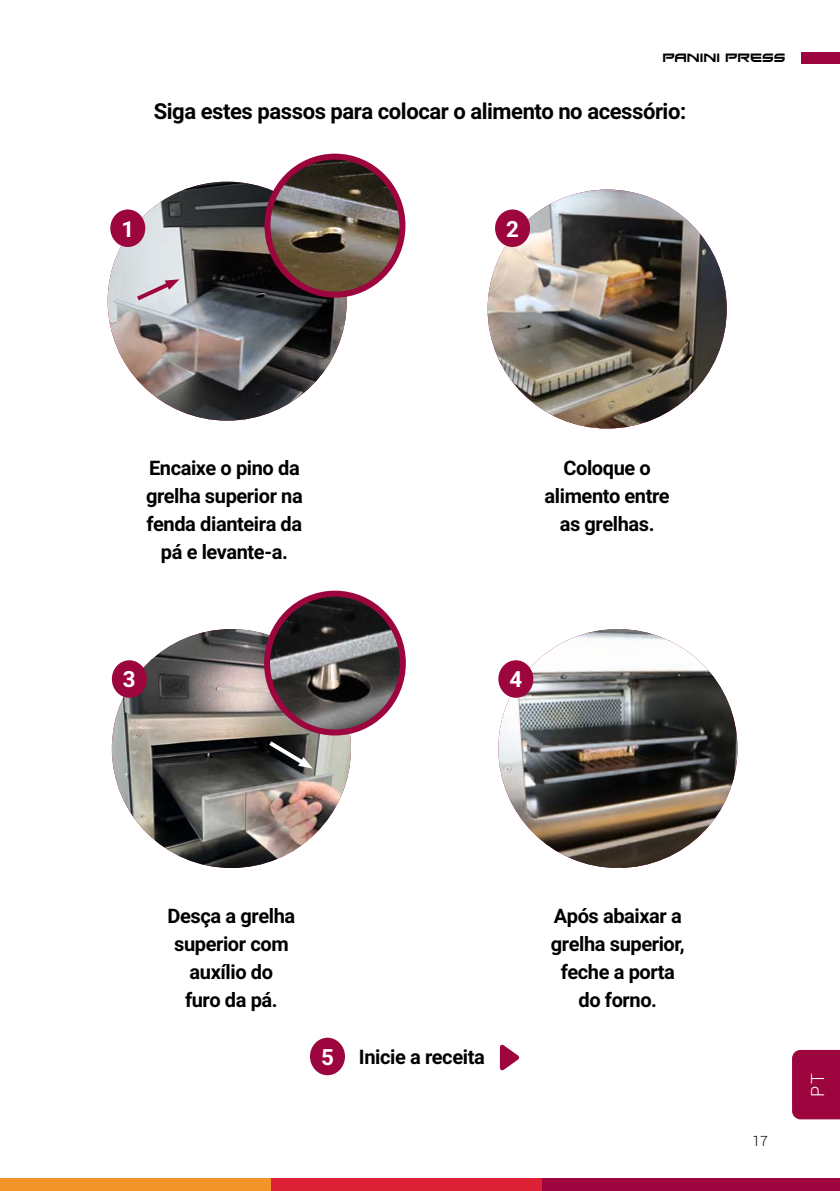
<style>
.page{position:relative;width:840px;height:1191px;background:#fff}
.page>*{position:absolute;margin:0;border:0;box-sizing:border-box;transform-origin:0 0}
.t1{font:700 22.4px "Roboto";color:#fff}
.t2{font:700 22px "Roboto";letter-spacing:-.02em;color:#000}
.t3{font:700 20px/28px "Roboto";letter-spacing:-.02em;color:#000;text-align:center}
.t4{font:300 18px "Roboto";color:#fff}
.t5{font:300 14px "Roboto";color:#000}
.t6{font:12px "Xirod";color:#000}
</style>
<div class="page">
<img style="left:487px;top:190px;width:239px;height:238px;border-radius:119px">
<svg style="left:499px;top:1044px;width:20px;height:26px"></svg>
<img style="left:108px;top:182px;width:238px;height:238px;border-radius:119px">
<div style="left:110px;top:209px;width:35px;height:38px;background:#9c053d;border-radius:50%"></div>
<div style="left:494px;top:209px;width:35px;height:38px;background:#9c053d;border-radius:50%"></div>
<img style="left:267px;top:157px;width:135px;height:138px">
<div style="left:264px;top:154px;width:141px;height:144px;border:6px solid #9c053d;border-radius:50%"></div>
<img style="left:112px;top:629px;width:239px;height:239px;border-radius:119px">
<img style="left:498px;top:629px;width:239px;height:239px;border-radius:119px">
<img style="left:267px;top:595px;width:135px;height:137px">
<div style="left:264px;top:590px;width:141px;height:145px;border:6px solid #9c053d;border-radius:50%"></div>
<div style="left:0;top:1178px;width:271px;height:13px;background:#f29429"></div>
<div style="left:271px;top:1178px;width:271px;height:13px;background:#db2133"></div>
<div style="left:542px;top:1178px;width:297px;height:13px;background:#9c053d"></div>
<div style="left:112px;top:660px;width:35px;height:38px;background:#9c053d;border-radius:50%"></div>
<div style="left:498px;top:660px;width:35px;height:38px;background:#9c053d;border-radius:50%"></div>
<div style="left:310px;top:1037px;width:35px;height:38px;background:#9c053d;border-radius:50%"></div>
<svg style="left:132px;top:278px;width:47px;height:26px"></svg>
<svg style="left:264px;top:737px;width:49px;height:31px;background:#454544"></svg>
<div style="left:800px;top:52px;width:39px;height:12px;background:#9c053d"></div>
<div style="left:792px;top:1050px;width:47px;height:69px;background:#9c053d"></div>
<p class="t6" style="left:662px;top:51px;width:124px">PANINI PRESS</p>
<p class="t2" style="left:154px;top:95px;width:533px">Siga estes passos para colocar o alimento no acessório:</p>
<p class="t1" style="left:121px;top:213px;width:14px">1</p>
<p class="t1" style="left:506px;top:213px;width:14px">2</p>
<p class="t3" style="left:146px;top:453px;width:158px">Encaixe o pino da grelha superior na fenda dianteira da pá e levante-a.</p>
<p class="t3" style="left:544px;top:453px;width:127px">Coloque o alimento entre as grelhas.</p>
<p class="t1" style="left:123px;top:664px;width:14px">3</p>
<p class="t1" style="left:509px;top:664px;width:14px">4</p>
<p class="t3" style="left:167px;top:901px;width:129px">Desça a grelha superior com auxílio do<br>furo da pá.</p>
<p class="t3" style="left:550px;top:901px;width:135px">Após abaixar a grelha superior, feche a porta do forno.</p>
<p class="t3" style="left:359px;top:1042px;width:127px">Inicie a receita</p>
<p class="t1" style="left:321px;top:1041px;width:14px">5</p>
<p class="t5" style="left:752px;top:1131px;width:17px">17</p>
<p class="t4" style="left:804px;top:1096px;width:25px;rotate:-90deg">PT</p>
</div>
